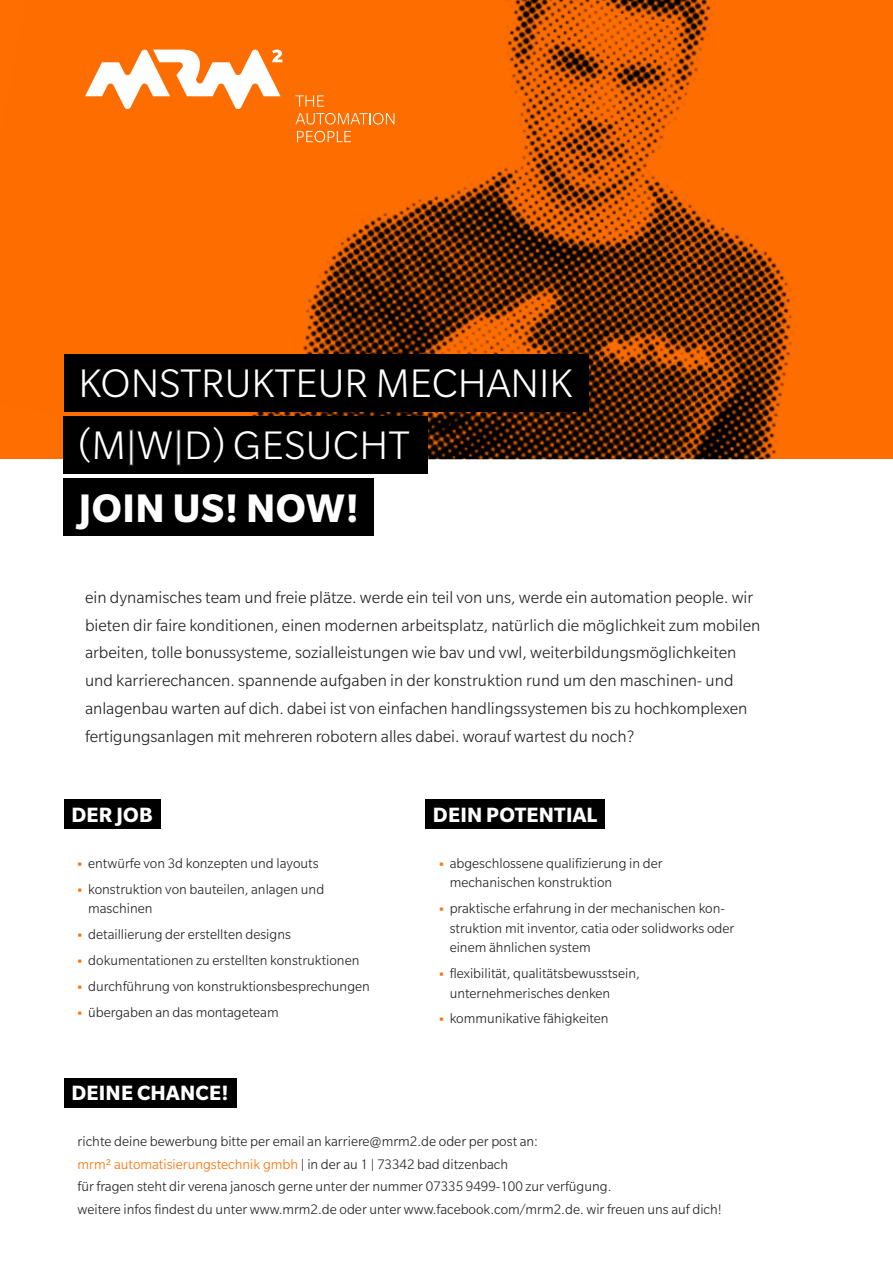
<style>
.page{position:relative;width:893px;height:1263px;background:#fff}
.page>*{position:absolute;margin:0;border:0;box-sizing:border-box;transform-origin:0 0}
.Headline{font:300 43.35px "Slate Pro";color:#fff}
.Headline-2{font:700 43.35px "Slate Pro";letter-spacing:.01em;color:#fff}
.Headline_2{font:700 22.5px "Slate Pro";letter-spacing:.01em;color:#fff}
.Intro{font:300 18px/27.8px "Slate Pro";color:#231f20}
.Fließtext{font:300 15px/19.5px "Slate Pro";color:#231f20}
.Fließtext-2{font:300 15px "Slate Pro";color:#ff6e00}
.s1{font-size:42px;color:#231f20}
.s2{color:#231f20}
</style>
<div class="page">
<img style="left:0;top:0;width:893px;height:459px">
<svg style="left:85px;top:49px;width:197px;height:61px"></svg>
<svg style="left:295px;top:95px;width:29px;height:12px"></svg>
<svg style="left:295px;top:113px;width:99px;height:12px"></svg>
<svg style="left:297px;top:131px;width:54px;height:11px"></svg>
<div style="left:64px;top:354px;width:524px;height:58px;background:#000"></div>
<div style="left:64px;top:478px;width:310px;height:58px;background:#000"></div>
<div style="left:64px;top:416px;width:364px;height:58px;background:#000"></div>
<div style="left:64px;top:799px;width:96px;height:30px;background:#000"></div>
<div style="left:425px;top:799px;width:180px;height:30px;background:#000"></div>
<div style="left:64px;top:1078px;width:172px;height:30px;background:#000"></div>
<p class="Headline" style="left:79px;top:361px;width:496px">KONSTRUKTEUR MECHANIK</p>
<p class="Headline" style="left:79px;top:423px;width:332px">(M<span class="s1">|</span>W<span class="s1">|</span>D) GESUCHT</p>
<p class="Headline-2" style="left:79px;top:484px;width:282px">JOIN US! NOW!</p>
<p class="Intro" style="left:85px;top:583px;width:677px">ein dynamisches team und freie plätze. werde ein teil von uns, werde ein automation people. wir bieten dir faire konditionen, einen modernen arbeitsplatz, natürlich die möglichkeit zum mobilen arbeiten, tolle bonussysteme, sozialleistungen wie bav und vwl, weiterbildungsmöglichkeiten und karrierechancen. spannende aufgaben in der konstruktion rund um den maschinen- und anlagenbau warten auf dich. dabei ist von einfachen handlingssystemen bis zu hochkomplexen fertigungsanlagen mit mehreren robotern alles dabei. worauf wartest du noch?</p>
<p class="Headline_2" style="left:71px;top:802px;width:82px">DER JOB</p>
<p class="Fließtext" style="left:88px;top:853px;width:232px">entwürfe von 3d konzepten und layouts</p>
<p class="Fließtext" style="left:88px;top:879px;width:238px">konstruktion von bauteilen, anlagen und maschinen</p>
<p class="Fließtext" style="left:88px;top:924px;width:204px">detaillierung der erstellten designs</p>
<p class="Fließtext" style="left:88px;top:950px;width:273px">dokumentationen zu erstellten konstruktionen</p>
<p class="Fließtext" style="left:88px;top:976px;width:283px">durchführung von konstruktionsbesprechungen</p>
<p class="Fließtext" style="left:88px;top:1002px;width:192px">übergaben an das montageteam</p>
<p class="Headline_2" style="left:71px;top:1081px;width:159px">DEINE CHANCE!</p>
<p class="Headline_2" style="left:433px;top:802px;width:166px">DEIN POTENTIAL</p>
<p class="Fließtext" style="left:450px;top:853px;width:215px">abgeschlossene qualifizierung in der mechanischen konstruktion</p>
<p class="Fließtext" style="left:450px;top:898px;width:286px">praktische erfahrung in der mechanischen kon&shy;struktion mit inventor, catia oder solidworks oder einem ähnlichen system</p>
<p class="Fließtext" style="left:450px;top:963px;width:192px">flexibilität, qualitätsbewusstsein, unternehmerisches denken</p>
<p class="Fließtext" style="left:450px;top:1009px;width:160px">kommunikative fähigkeiten</p>
<p class="Fließtext" style="left:78px;top:1132px;width:462px">richte deine bewerbung bitte per email an karriere@mrm2.de oder per post an:</p>
<p class="Fließtext-2" style="left:78px;top:1156px;width:432px">mrm2 automatisierungstechnik gmbh <span class="s2">| in der au 1 | 73342 bad ditzenbach</span></p>
<p class="Fließtext" style="left:78px;top:1177px;width:535px">für fragen steht dir verena janosch gerne unter der nummer 07335 9499-100 zur verfügung.</p>
<p class="Fließtext" style="left:78px;top:1199px;width:646px">weitere infos findest du unter www.mrm2.de oder unter www.facebook.com/mrm2.de. wir freuen uns auf dich!</p>
</div>
